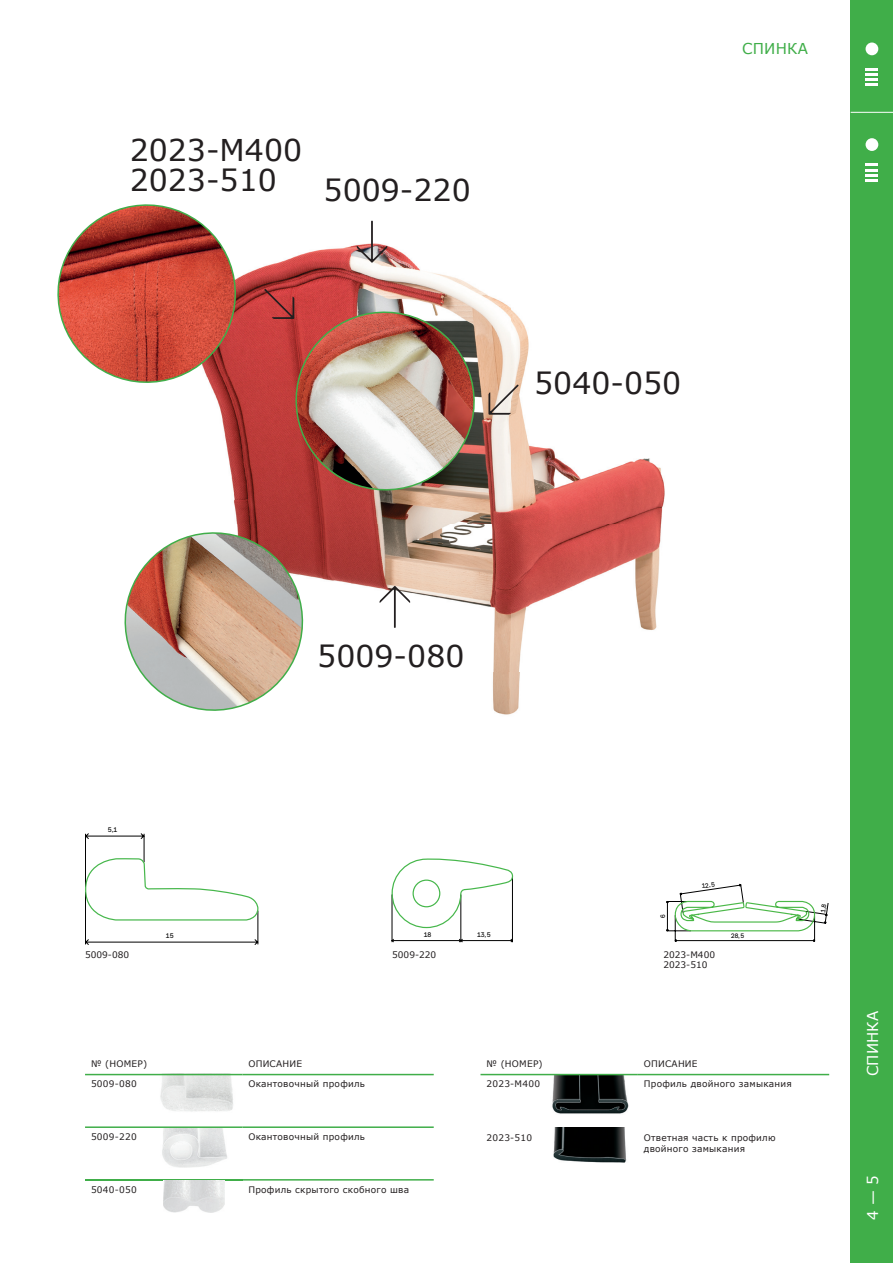
<style>
.page{position:relative;width:893px;height:1263px;background:#fff}
.page>*{position:absolute;margin:0;border:0;box-sizing:border-box;transform-origin:0 0}
.t1{font:60px "Replica Pro TT";color:#231f20}
.t2{font:30px/30px "Verdana";color:#231f20}
.t3{font:15px "Verdana";letter-spacing:.01em;color:#fff}
.t4{font:15px "Verdana";letter-spacing:.01em;color:#40ae49}
.t5{font:9px/11.2px "Verdana";letter-spacing:.025em;color:#231f20}
.t6{font:9px/10.8px "Verdana";color:#231f20}
.t7{font:6.75px "Replica Pro";color:#000}
.t8{font:6.45px "Replica Pro";color:#000001}
</style>
<div class="page">
<img style="left:149px;top:1075px;width:92px;height:37px">
<div style="left:850px;top:0;width:43px;height:1263px;background:#40ae49"></div>
<img style="left:214px;top:243px;width:451px;height:472px">
<svg style="left:124px;top:519px;width:192px;height:196px"></svg>
<img style="left:553px;top:1128px;width:74px;height:35px">
<img style="left:550px;top:1075px;width:79px;height:39px">
<img style="left:162px;top:1128px;width:65px;height:40px">
<hr style="left:85px;top:1074px;width:157px;height:1px;background:#40ae49">
<hr style="left:242px;top:1074px;width:192px;height:1px;background:#40ae49">
<hr style="left:85px;top:1179px;width:157px;height:1px;background:#40ae49">
<hr style="left:242px;top:1179px;width:192px;height:1px;background:#40ae49">
<hr style="left:85px;top:1126px;width:157px;height:2px;background:#40ae49">
<hr style="left:242px;top:1126px;width:192px;height:2px;background:#40ae49">
<hr style="left:480px;top:1074px;width:158px;height:1px;background:#40ae49">
<hr style="left:638px;top:1074px;width:191px;height:1px;background:#40ae49">
<svg style="left:85px;top:833px;width:173px;height:112px"></svg>
<hr style="left:460px;top:895px;width:1px;height:47px;background:#000">
<hr style="left:392px;top:895px;width:1px;height:47px;background:#000">
<hr style="left:512px;top:877px;width:1px;height:65px;background:#000">
<svg style="left:392px;top:938px;width:120px;height:4px"></svg>
<svg style="left:392px;top:858px;width:121px;height:71px"></svg>
<svg style="left:57px;top:204px;width:192px;height:190px"></svg>
<img style="left:282px;top:298px;width:206px;height:204px">
<hr style="left:851px;top:112px;width:42px;height:1px;background:#fff">
<div style="left:865px;top:43px;width:13px;height:12px;background:#fff;border-radius:50%"></div>
<svg style="left:865px;top:68px;width:13px;height:18px"></svg>
<div style="left:865px;top:138px;width:13px;height:13px;background:#fff;border-radius:50%"></div>
<svg style="left:865px;top:164px;width:13px;height:18px"></svg>
<img style="left:163px;top:1181px;width:61px;height:31px">
<svg style="left:666px;top:883px;width:162px;height:59px"></svg>
<h2 class="t2" style="left:130px;top:135px;width:174px">2023-M400<br>2023-510</h2>
<h1 class="t1" style="left:260px;top:265px;width:41px">↘</h1>
<h2 class="t2" style="left:324px;top:175px;width:149px">5009-220</h2>
<h1 class="t1" style="left:352px;top:209px;width:42px">↓</h1>
<h1 class="t1" style="left:484px;top:361px;width:41px">↙</h1>
<h2 class="t2" style="left:534px;top:368px;width:149px">5040-050</h2>
<h3 class="t4" style="left:742px;top:38px;width:67px">СПИНКА</h3>
<p class="t7" style="left:108px;top:826px;width:11px">5,1</p>
<p class="t7" style="left:166px;top:932px;width:9px">15</p>
<h1 class="t1" style="left:375px;top:574px;width:42px">↑</h1>
<h2 class="t2" style="left:317px;top:641px;width:149px">5009-080</h2>
<p class="t8" style="left:701px;top:883px;width:15px;rotate:-8deg">12,5</p>
<p class="t7" style="left:424px;top:931px;width:9px">18</p>
<p class="t7" style="left:477px;top:931px;width:15px">13,5</p>
<p class="t8" style="left:731px;top:932px;width:15px">28,5</p>
<p class="t5" style="left:85px;top:948px;width:46px">5009-080</p>
<p class="t5" style="left:392px;top:948px;width:46px">5009-220</p>
<p class="t6" style="left:663px;top:949px;width:53px">2023-M400<br>2023-510</p>
<p class="t5" style="left:91px;top:1058px;width:58px">№ (НОМЕР)</p>
<p class="t5" style="left:248px;top:1058px;width:55px">ОПИСАНИЕ</p>
<p class="t5" style="left:91px;top:1078px;width:47px">5009-080</p>
<p class="t5" style="left:248px;top:1078px;width:118px">Окантовочный профиль</p>
<p class="t5" style="left:91px;top:1131px;width:47px">5009-220</p>
<p class="t5" style="left:248px;top:1131px;width:118px">Окантовочный профиль</p>
<p class="t5" style="left:91px;top:1184px;width:47px">5040-050</p>
<p class="t5" style="left:248px;top:1184px;width:162px">Профиль скрытого скобного шва</p>
<p class="t5" style="left:486px;top:1058px;width:58px">№ (НОМЕР)</p>
<p class="t5" style="left:644px;top:1058px;width:55px">ОПИСАНИЕ</p>
<p class="t5" style="left:486px;top:1078px;width:55px">2023-M400</p>
<p class="t5" style="left:644px;top:1078px;width:150px">Профиль двойного замыкания</p>
<p class="t5" style="left:486px;top:1132px;width:47px">2023-510</p>
<p class="t5" style="left:644px;top:1132px;width:133px">Ответная часть к профилю двойного замыкания</p>
<h3 class="t3" style="left:862px;top:1076px;width:67px;rotate:-90deg">СПИНКА</h3>
<h3 class="t3" style="left:862px;top:1220px;width:47px;rotate:-90deg">4 — 5</h3>
</div>
